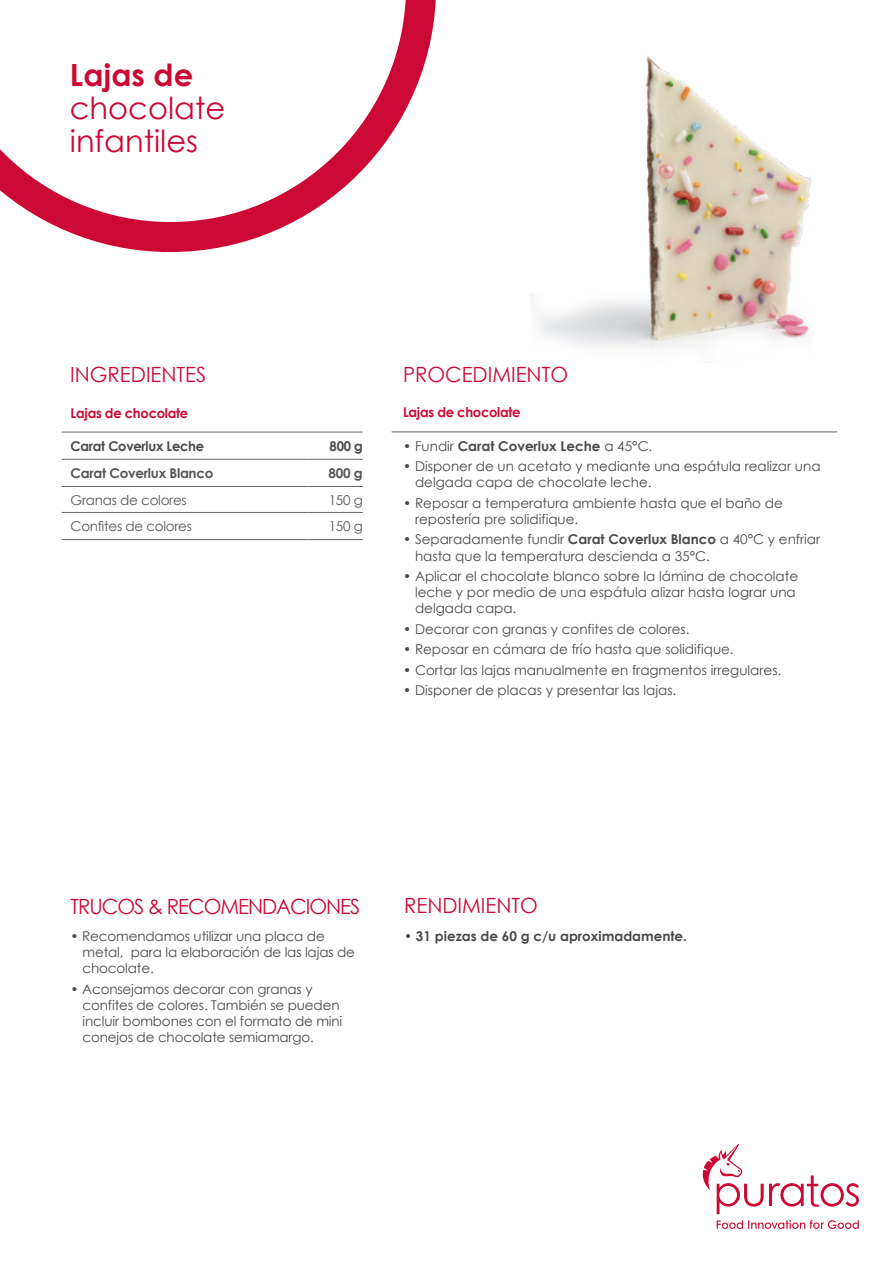
<style>
.page{position:relative;width:893px;height:1263px;background:#fff}
.page>*{position:absolute;margin:0;border:0;box-sizing:border-box;transform-origin:0 0}
.t1{font:30.6px/33.2px "Century Gothic";color:#cc0935}
.t2{font:700 30.6px "Century Gothic";color:#cc0935}
.t3{font:21px "Century Gothic";color:#cc0935}
.t4{font:21px "Century Gothic";letter-spacing:-.05em;color:#cc0935}
.t5{font:13.5px/16.2px "Century Gothic";color:#4b4a49}
.t6{font:700 13.5px "Century Gothic";color:#4b4a49}
.t7{font:13.5px "Century Gothic";letter-spacing:-.02em;color:#575756}
.t8{font:700 13.5px "Century Gothic";letter-spacing:-.02em;color:#cc0935}
.t9{font:700 13.5px "Century Gothic";letter-spacing:-.02em;color:#575756}
.t10{font:700 13.5px "Century Gothic";letter-spacing:-.02em;color:#4a4a49}
.s1{font-weight:400}
.s2{font-weight:700}
</style>
<div class="page">
<img style="left:531px;top:56px;width:281px;height:293px">
<hr style="left:392px;top:431px;width:445px;height:1px;background:#646363">
<hr style="left:62px;top:432px;width:246px;height:1px;background:#646363">
<hr style="left:308px;top:432px;width:55px;height:1px;background:#646363">
<hr style="left:62px;top:459px;width:246px;height:1px;background:#646363">
<hr style="left:308px;top:459px;width:55px;height:1px;background:#646363">
<hr style="left:62px;top:486px;width:246px;height:1px;background:#646363">
<hr style="left:308px;top:486px;width:55px;height:1px;background:#646363">
<hr style="left:62px;top:512px;width:246px;height:1px;background:#646363">
<hr style="left:308px;top:512px;width:55px;height:1px;background:#646363">
<hr style="left:62px;top:539px;width:246px;height:1px;background:#646363">
<hr style="left:308px;top:539px;width:55px;height:1px;background:#646363">
<svg style="left:717px;top:1220px;width:142px;height:9px"></svg>
<svg style="left:703px;top:1144px;width:156px;height:70px"></svg>
<svg style="left:0;top:0;width:436px;height:252px"></svg>
<h1 class="t2" style="left:70px;top:52px;width:125px">Lajas de</h1>
<h1 class="t1" style="left:70px;top:91px;width:157px">chocolate infantiles</h1>
<h2 class="t3" style="left:70px;top:360px;width:138px">INGREDIENTES</h2>
<h2 class="t3" style="left:403px;top:360px;width:167px">PROCEDIMIENTO</h2>
<p class="t8" style="left:71px;top:403px;width:119px">Lajas de chocolate</p>
<p class="t8" style="left:403px;top:402px;width:119px">Lajas de chocolate</p>
<p class="t10" style="left:71px;top:436px;width:135px">Carat Coverlux Leche</p>
<p class="t10" style="left:330px;top:436px;width:35px">800 g</p>
<p class="t9" style="left:71px;top:463px;width:144px">Carat Coverlux Blanco</p>
<p class="t9" style="left:329px;top:463px;width:36px">800 g</p>
<p class="t7" style="left:71px;top:490px;width:118px">Granas de colores</p>
<p class="t7" style="left:329px;top:490px;width:36px">150 g</p>
<p class="t7" style="left:71px;top:517px;width:123px">Confites de colores</p>
<p class="t7" style="left:329px;top:517px;width:36px">150 g</p>
<p class="t6" style="left:403px;top:435px;width:251px"><span class="s1">• Fundir</span> Carat Coverlux Leche <span class="s1">a 45°C.</span></p>
<p class="t5" style="left:415px;top:458px;width:407px;text-indent:-12px">• Disponer de un acetato y mediante una espátula realizar una delgada capa de chocolate leche.</p>
<p class="t5" style="left:415px;top:494px;width:369px;text-indent:-12px">• Reposar a temperatura ambiente hasta que el baño de repostería pre solidifique.</p>
<p class="t5" style="left:415px;top:531px;width:407px;text-indent:-12px">• Separadamente fundir <span class="s2">Carat Coverlux Blanco</span> a 40°C y enfriar hasta que la temperatura descienda a 35°C.</p>
<p class="t5" style="left:415px;top:568px;width:385px;text-indent:-12px">• Aplicar el chocolate blanco sobre la lámina de chocolate leche y por medio de una espátula alizar hasta lograr una delgada capa.</p>
<p class="t5" style="left:403px;top:621px;width:288px">• Decorar con granas y confites de colores.</p>
<p class="t5" style="left:403px;top:641px;width:332px">• Reposar en cámara de frío hasta que solidifique.</p>
<p class="t5" style="left:403px;top:661px;width:380px">• Cortar las lajas manualmente en fragmentos irregulares.</p>
<p class="t5" style="left:403px;top:682px;width:275px">• Disponer de placas y presentar las lajas.</p>
<h2 class="t4" style="left:71px;top:892px;width:291px">TRUCOS &amp; RECOMENDACIONES</h2>
<p class="t5" style="left:83px;top:928px;width:274px;text-indent:-12px">• Recomendamos utilizar una placa de metal, para la elaboración de las lajas de chocolate.</p>
<p class="t5" style="left:83px;top:980px;width:261px;text-indent:-12px">• Aconsejamos decorar con granas y confites de colores. También se pueden incluir bombones con el formato de mini conejos de chocolate semiamargo.</p>
<h2 class="t3" style="left:404px;top:891px;width:135px">RENDIMIENTO</h2>
<p class="t6" style="left:404px;top:926px;width:284px">• 31 piezas de 60 g c/u aproximadamente.</p>
</div>
